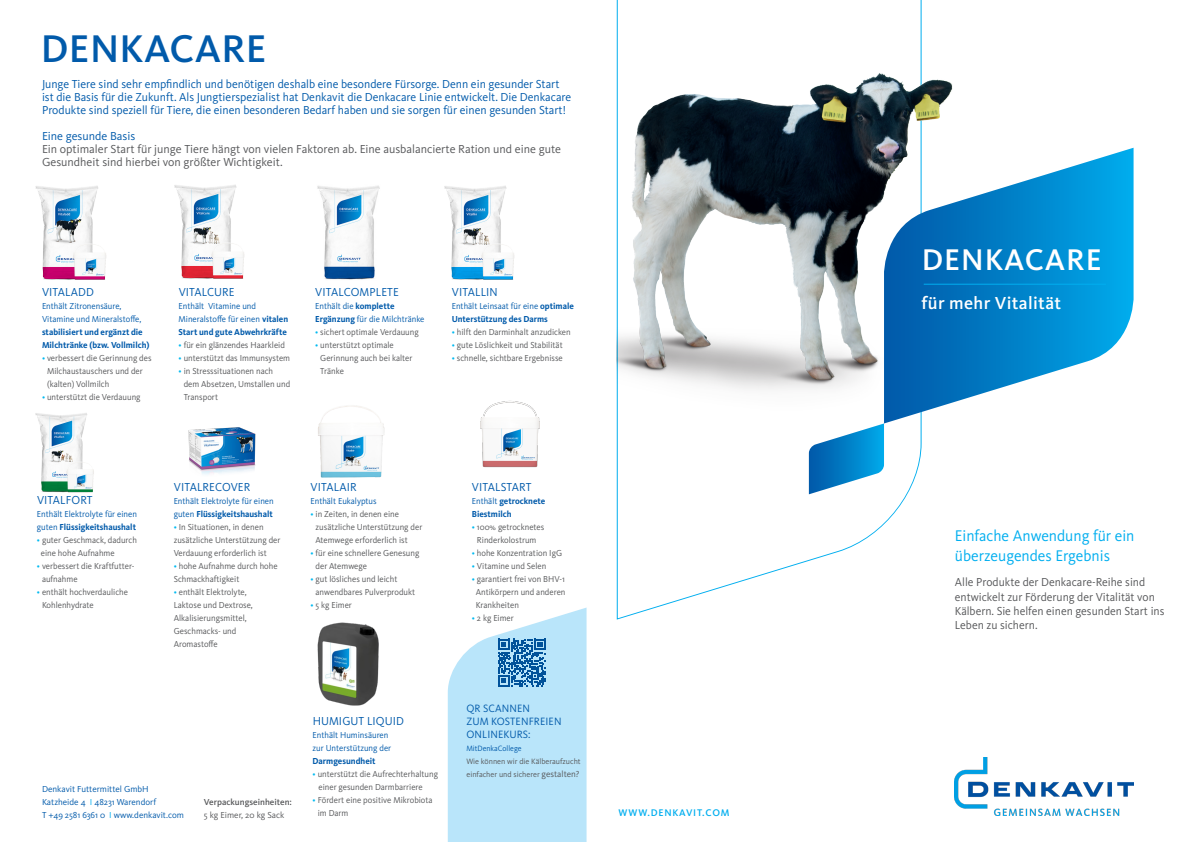
<style>
.page{position:relative;width:1191px;height:842px;background:#fff}
.page>*{position:absolute;margin:0;border:0;box-sizing:border-box;transform-origin:0 0}
.t1{font:500 40px "Kievit OT";letter-spacing:.01em;color:#015aaa}
.t2{font:500 31px "Kievit OT";letter-spacing:.03em;color:#fff}
.t3{font:500 18px "Kievit OT";letter-spacing:.02em;color:#fff}
.t4{font:16px "Kievit OT";color:#00aeef}
.t5{font:12px/13px "Kievit OT";color:#015aaa}
.t6{font:12px/14.4px "Kievit OT";color:#57585a}
.t7{font:12px "Kievit OT";color:#015aaa;scale:.96 1}
.t8{font:11px/13px "Kievit OT";letter-spacing:.01em;color:#015aaa;scale:.96 1}
.t9{font:500 10px "Kievit OT";letter-spacing:.08em;color:#00aeef}
.t10{font:9px/13px "Kievit OT";color:#57585a;scale:.96 1}
.t11{font:9px/13px "Kievit OT";color:#015aaa;scale:.96 1}
.t12{font:700 9px/13px "Kievit OT";color:#015aaa;scale:.96 1}
.t13{font:9px "Kievit OT";color:#015aaa}
.t14{font:500 9px "Kievit OT";color:#57585a}
.t15{font:9px "Kievit OT";color:#57585a}
.t16{font:8px/13px "Kievit OT";color:#57585a}
.t17{font:8px "Kievit OT";color:#015aaa;scale:.96 1}
.s1{font-weight:400}
.s2{color:#00baf1}
.s3{font-weight:700}
.s4{color:#00aeef}
.s5{font-size:9px}
</style>
<div class="page">
<svg style="left:616px;top:0;width:306px;height:620px"></svg>
<img style="left:617px;top:37px;width:336px;height:395px">
<svg style="left:884px;top:148px;width:249px;height:275px"></svg>
<svg style="left:809px;top:423px;width:75px;height:71px"></svg>
<hr style="left:923px;top:284px;width:183px;height:1px;background:#00aeef">
<img style="left:955px;top:758px;width:178px;height:58px">
<img style="left:317px;top:185px;width:63px;height:95px">
<img style="left:444px;top:186px;width:70px;height:94px">
<img style="left:480px;top:400px;width:60px;height:68px">
<img style="left:35px;top:186px;width:71px;height:94px">
<img style="left:174px;top:185px;width:70px;height:94px">
<img style="left:35px;top:413px;width:59px;height:80px">
<img style="left:318px;top:405px;width:67px;height:73px">
<img style="left:188px;top:427px;width:68px;height:48px">
<img style="left:317px;top:622px;width:62px;height:84px">
<svg style="left:448px;top:608px;width:138px;height:234px;background:#b7e1f6"></svg>
<p class="t1" style="left:41px;top:26px;width:227px">DENKACARE</p>
<p class="t5" style="left:42px;top:78px;width:531px">Junge Tiere sind sehr empfindlich und benötigen deshalb eine besondere Fürsorge. Denn ein gesunder Start ist die Basis für die Zukunft. Als Jungtierspezialist hat Denkavit die Denkacare Linie entwickelt. Die Denkacare<br>Produkte sind speziell für Tiere, die einen besonderen Bedarf haben und sie sorgen für einen gesunden Start!</p>
<p class="t5" style="left:42px;top:130px;width:95px">Eine gesunde Basis</p>
<p class="t6" style="left:42px;top:143px;width:520px;line-height:13px">Ein optimaler Start für junge Tiere hängt von vielen Faktoren ab. Eine ausbalancierte Ration und eine gute<br>Gesundheit sind hierbei von größter Wichtigkeit.</p>
<p class="t7" style="left:42px;top:285px;width:56px">VITALADD</p>
<p class="t12" style="left:42px;top:300px;width:113px"><span class="s1">Enthält Zitronensäure,<br>Vitamine und Mineralstoffe, </span>stabilisiert und ergänzt die<br>Milchtränke (bzw. Vollmilch)</p>
<p class="t10" style="left:47px;top:352px;width:110px;text-indent:-5px"><span class="s2">•</span> verbessert die Gerinnung des<br>Milchaustauschers und der (kalten) Vollmilch</p>
<p class="t10" style="left:42px;top:391px;width:104px"><span class="s2">•</span> unterstützt die Verdauung</p>
<p class="t7" style="left:179px;top:285px;width:60px">VITALCURE</p>
<p class="t11" style="left:179px;top:300px;width:116px">Enthält Vitamine und<br>Mineralstoffe für einen <span class="s3">vitalen<br>Start und gute Abwehrkräfte</span></p>
<p class="t10" style="left:179px;top:339px;width:112px"><span class="s2">•</span> für ein glänzendes Haarkleid</p>
<p class="t10" style="left:179px;top:352px;width:118px"><span class="s2">•</span> unterstützt das Immunsystem</p>
<p class="t10" style="left:184px;top:365px;width:112px;text-indent:-5px"><span class="s2">•</span> in Stresssituationen nach dem Absetzen, Umstallen und<br>Transport</p>
<p class="t7" style="left:315px;top:285px;width:89px">VITALCOMPLETE</p>
<p class="t11" style="left:315px;top:300px;width:115px">Enthält die <span class="s3">komplette<br>Ergänzung</span> für die Milchtränke</p>
<p class="t10" style="left:315px;top:326px;width:109px"><span class="s2">•</span> sichert optimale Verdauung</p>
<p class="t10" style="left:320px;top:339px;width:97px;text-indent:-5px"><span class="s2">•</span> unterstützt optimale<br>Gerinnung auch bei kalter<br>Tränke</p>
<p class="t7" style="left:452px;top:285px;width:49px">VITALLIN</p>
<p class="t12" style="left:452px;top:300px;width:129px"><span class="s1">Enthält Leinsaat für eine</span> optimale<br>Unterstützung des Darms</p>
<p class="t10" style="left:452px;top:326px;width:125px"><span class="s2">•</span> hilft den Darminhalt anzudicken</p>
<p class="t10" style="left:452px;top:339px;width:117px"><span class="s2">•</span> gute Löslichkeit und Stabilität</p>
<p class="t10" style="left:452px;top:352px;width:117px"><span class="s2">•</span> schnelle, sichtbare Ergebnisse</p>
<p class="t7" style="left:37px;top:493px;width:59px">VITALFORT</p>
<p class="t11" style="left:37px;top:508px;width:106px">Enthält Elektrolyte für einen guten <span class="s3">Flüssigkeitshaushalt</span></p>
<p class="t10" style="left:41px;top:534px;width:102px;text-indent:-4px"><span class="s2">•</span> guter Geschmack, dadurch eine hohe Aufnahme</p>
<p class="t10" style="left:42px;top:560px;width:98px;text-indent:-5px"><span class="s2">•</span> verbessert die Kraftfutter&shy;aufnahme</p>
<p class="t10" style="left:42px;top:586px;width:91px;text-indent:-5px"><span class="s2">•</span> enthält hochverdauliche<br>Kohlenhydrate</p>
<p class="t7" style="left:174px;top:480px;width:81px">VITALRECOVER</p>
<p class="t11" style="left:174px;top:495px;width:106px">Enthält Elektrolyte für einen guten <span class="s3">Flüssigkeitshaushalt</span></p>
<p class="t10" style="left:174px;top:521px;width:113px"><span class="s2">•</span> In Situationen, in denen zusätzliche Unterstützung der<br>Verdauung erforderlich ist</p>
<p class="t10" style="left:174px;top:560px;width:110px"><span class="s2">•</span> hohe Aufnahme durch hohe<br>Schmackhaftigkeit</p>
<p class="t10" style="left:174px;top:586px;width:78px"><span class="s2">•</span> enthält Elektrolyte,</p>
<p class="t10" style="left:174px;top:599px;width:84px">Laktose und Dextrose,</p>
<p class="t10" style="left:174px;top:612px;width:78px">Alkalisierungsmittel,</p>
<p class="t10" style="left:174px;top:625px;width:67px">Geschmacks- und</p>
<p class="t10" style="left:174px;top:638px;width:47px">Aromastoffe</p>
<p class="t7" style="left:310px;top:480px;width:49px">VITALAIR</p>
<p class="t11" style="left:310px;top:495px;width:70px">Enthält Eukalyptus</p>
<p class="t10" style="left:315px;top:508px;width:113px;text-indent:-5px"><span class="s2">•</span> in Zeiten, in denen eine zusätzliche Unterstützung der<br>Atemwege erforderlich ist</p>
<p class="t10" style="left:315px;top:547px;width:110px;text-indent:-5px"><span class="s2">•</span> für eine schnellere Genesung der Atemwege</p>
<p class="t10" style="left:315px;top:573px;width:105px;text-indent:-5px"><span class="s2">•</span> gut lösliches und leicht anwendbares Pulverprodukt</p>
<p class="t10" style="left:310px;top:599px;width:45px"><span class="s2">•</span> 5 kg Eimer</p>
<p class="t7" style="left:472px;top:480px;width:63px">VITALSTART</p>
<p class="t12" style="left:472px;top:495px;width:78px"><span class="s1">Enthält</span> getrocknete<br>Biestmilch</p>
<p class="t10" style="left:472px;top:521px;width:77px;text-align:center"><span class="s2">•</span> 100% getrocknetes<br>Rinderkolostrum</p>
<p class="t10" style="left:472px;top:547px;width:95px"><span class="s2">•</span> hohe Konzentration IgG</p>
<p class="t10" style="left:472px;top:560px;width:79px"><span class="s2">•</span> Vitamine und Selen</p>
<p class="t10" style="left:472px;top:573px;width:98px"><span class="s2">•</span> garantiert frei von BHV-1</p>
<p class="t10" style="left:476px;top:586px;width:95px">Antikörpern und anderen</p>
<p class="t10" style="left:476px;top:599px;width:46px">Krankheiten</p>
<p class="t10" style="left:472px;top:612px;width:45px"><span class="s2">•</span> 2 kg Eimer</p>
<p class="t13" style="left:42px;top:784px;width:108px">Denkavit Futtermittel GmbH</p>
<p class="t13" style="left:42px;top:797px;width:116px">Katzheide 4 <span class="s4">I</span> 48231 Warendorf</p>
<p class="t13" style="left:42px;top:810px;width:143px">T +49 2581 6361 0 <span class="s4">I</span> www.denkavit.com</p>
<p class="t8" style="left:466px;top:702px;width:68px">QR SCANNEN</p>
<p class="t8" style="left:466px;top:715px;width:100px">ZUM KOSTENFREIEN<br>ONLINEKURS:</p>
<p class="t17" style="left:466px;top:744px;width:59px">MitDenkaCollege</p>
<p class="t16" style="left:466px;top:755px;width:116px">Wie können wir die Kälberaufzucht einfacher und sicherer <span class="s5">gestalten?</span></p>
<p class="t7" style="left:313px;top:714px;width:97px">HUMIGUT LIQUID</p>
<p class="t11" style="left:313px;top:729px;width:83px">Enthält Huminsäuren zur Unterstützung der<br><span class="s3">Darmgesundheit</span></p>
<p class="t10" style="left:313px;top:768px;width:132px"><span class="s2">•</span> unterstützt die Aufrechterhaltung</p>
<p class="t10" style="left:318px;top:781px;width:110px">einer gesunden Darmbarriere</p>
<p class="t10" style="left:318px;top:794px;width:121px;text-indent:-5px"><span class="s2">•</span> Fördert eine positive Mikrobiota im Darm</p>
<p class="t14" style="left:204px;top:797px;width:90px">Verpackungseinheiten:</p>
<p class="t15" style="left:204px;top:810px;width:82px">5 kg Eimer, 20 kg Sack</p>
<p class="t9" style="left:618px;top:807px;width:112px">WWW.DENKAVIT.COM</p>
<p class="t2" style="left:921px;top:242px;width:181px">DENKACARE</p>
<p class="t3" style="left:921px;top:293px;width:141px">für mehr Vitalität</p>
<p class="t4" style="left:955px;top:527px;width:181px">Einfache Anwendung für ein</p>
<p class="t4" style="left:955px;top:546px;width:157px">überzeugendes Ergebnis</p>
<p class="t6" style="left:955px;top:575px;width:211px">Alle Produkte der Denkacare-Reihe sind entwickelt zur Förderung der Vitalität von Kälbern. Sie helfen einen gesunden Start ins Leben zu sichern.</p>
</div>
